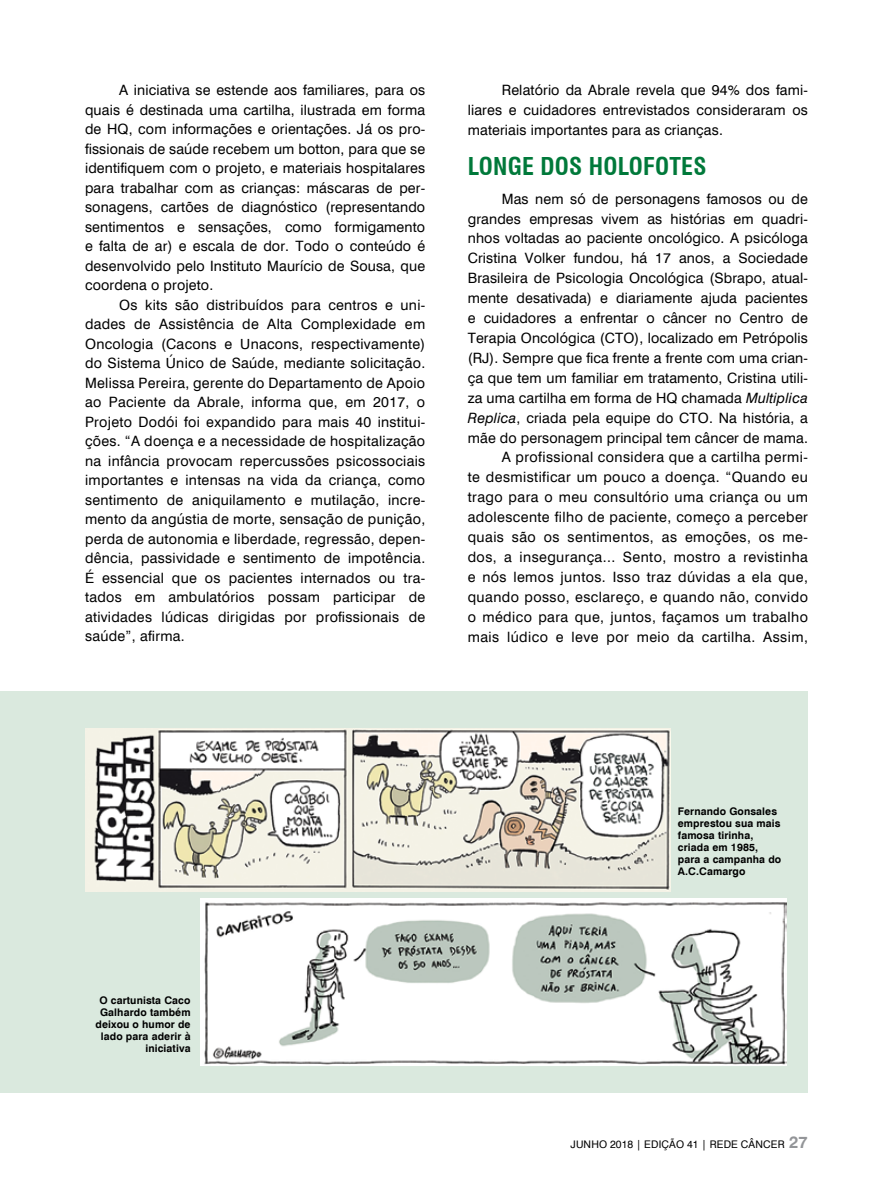
<style>
.page{position:relative;width:893px;height:1191px;background:#fff}
.page>*{position:absolute;margin:0;border:0;box-sizing:border-box;transform-origin:0 0}
.t1{font:700 condensed 24px "Swiss 721 BT";letter-spacing:.01em;color:#00793a}
.t2{font:14.25px/19.5px "Swiss 721 BT";letter-spacing:.01em;color:#000;text-align:justify}
.t3{font:700 10.5px/12px "Swiss 721 BT";letter-spacing:.01em;color:#000;text-align:right}
.t4{font:10.5px "Swiss 721 BT";letter-spacing:.015em;color:#000}
.s1{font-style:italic}
.s2{font-weight:700;font-size:16.5px;color:#939598}
</style>
<div class="page">
<div style="left:0;top:691px;width:808px;height:402px;background:#dae9de"></div>
<img style="left:201px;top:899px;width:586px;height:166px">
<img style="left:85px;top:728px;width:586px;height:163px">
<p class="t2" style="left:85px;top:80px;width:342px;text-indent:34px">A iniciativa se estende aos familiares, para os quais é destinada uma cartilha, ilustrada em forma de HQ, com informações e orientações. Já os pro&shy;fissionais de saúde recebem um botton, para que se identifiquem com o projeto, e materiais hospitalares para trabalhar com as crianças: máscaras de per&shy;sonagens, cartões de diagnóstico (representando sentimentos e sensações, como formigamento e falta de ar) e escala de dor. Todo o conteúdo é desenvolvido pelo Instituto Maurício de Sousa, que coordena o projeto.</p>
<p class="t2" style="left:85px;top:295px;width:342px;text-indent:34px">Os kits são distribuídos para centros e uni&shy;dades de Assistência de Alta Complexidade em Oncologia (Cacons e Unacons, respectivamente) do Sistema Único de Saúde, mediante solicitação.<br>Melissa Pereira, gerente do Departamento de Apoio ao Paciente da Abrale, informa que, em 2017, o Projeto Dodói foi expandido para mais 40 institui&shy;ções. “A doença e a necessidade de hospitalização na infância provocam repercussões psicossociais importantes e intensas na vida da criança, como sentimento de aniquilamento e mutilação, incre&shy;mento da angústia de morte, sensação de punição, perda de autonomia e liberdade, regressão, depen&shy;dência, passividade e sentimento de impotência.<br>É essencial que os pacientes internados ou tra&shy;tados em ambulatórios possam participar de atividades lúdicas dirigidas por profissionais de saúde”, afirma.</p>
<p class="t2" style="left:468px;top:80px;width:342px;line-height:20px;text-indent:34px">Relatório da Abrale revela que 94% dos fami&shy;liares e cuidadores entrevistados consideraram os materiais importantes para as crianças.</p>
<h1 class="t1" style="left:468px;top:152px;width:240px">LONGE DOS HOLOFOTES</h1>
<p class="t2" style="left:468px;top:188px;width:342px;line-height:20px;text-align:right">Mas nem só de personagens famosos ou de grandes empresas vivem as histórias em quadri&shy;nhos voltadas ao paciente oncológico. A psicóloga Cristina Volker fundou, há 17 anos, a Sociedade Brasileira de Psicologia Oncológica (Sbrapo, atual&shy;mente desativada) e diariamente ajuda pacientes e cuidadores a enfrentar o câncer no Centro de Terapia Oncológica (CTO), localizado em Petrópolis (RJ). Sempre que fica frente a frente com uma crian&shy;ça que tem um familiar em tratamento, Cristina utili&shy;za uma cartilha em forma de HQ chamada <span class="s1">Multiplica Replica</span>, criada pela equipe do CTO. Na história, a mãe do personagem principal tem câncer de mama.<br>A profissional considera que a cartilha permi-<br>te desmistificar um pouco a doença. “Quando eu trago para o meu consultório uma criança ou um adolescente filho de paciente, começo a perceber quais são os sentimentos, as emoções, os me&shy;dos, a insegurança... Sento, mostro a revistinha e nós lemos juntos. Isso traz dúvidas a ela que, quando posso, esclareço, e quando não, convido o médico para que, juntos, façamos um trabalho mais lúdico e leve por meio da cartilha. Assim,</p>
<p class="t3" style="left:96px;top:994px;width:97px">O cartunista Caco<br>Galhardo também deixou o humor de lado para aderir à iniciativa</p>
<p class="t3" style="left:678px;top:805px;width:105px;text-align:left">Fernando Gonsales emprestou sua mais famosa tirinha, criada em 1985, para a campanha do<br>A.C.Camargo</p>
<p class="t4" style="left:571px;top:1138px;width:239px">JUNHO 2018 | EDIÇÃO 41 | REDE CÂNCER <span class="s2">27</span></p>
</div>
